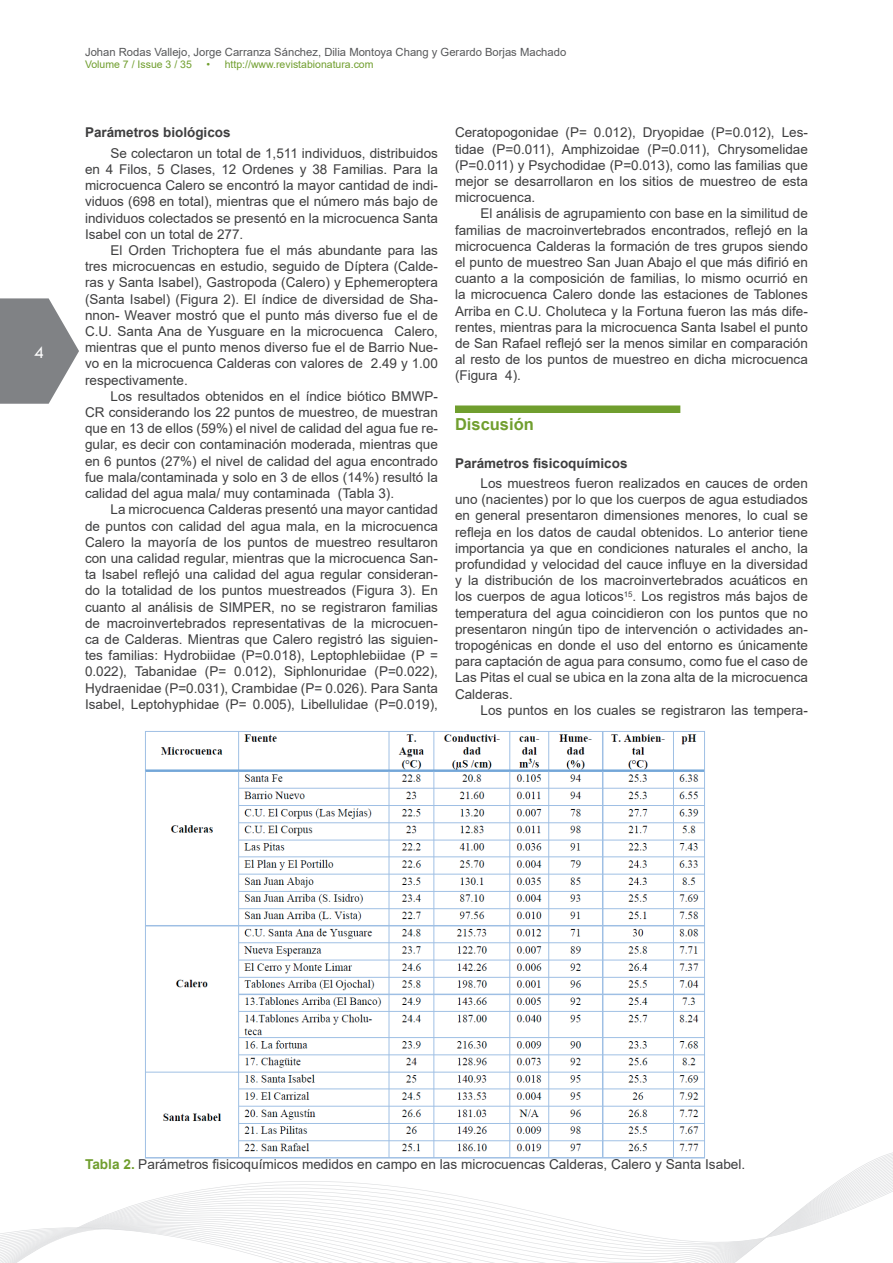
<style>
.page{position:relative;width:893px;height:1263px;background:#fff}
.page>*{position:absolute;margin:0;border:0;box-sizing:border-box;transform-origin:0 0}
.t1{font:18px "Tw Cen";color:#fff}
.t2{font:700 16.5px "Arial";color:#709e2e}
.t3{font:13.65px "Arial";color:#3e3e3f}
.t4{font:13.5px/16.2px "Arial";color:#3e3e3f;text-align:justify}
.t5{font:700 13.5px "Arial";color:#3e3e3f}
.t6{font:11.25px "Arial";color:#57585a}
.t7{font:10.5px "Arial";color:#709e2e}
.s1{font-weight:700;color:#709e2e}
</style>
<div class="page">
<svg style="left:0;top:298px;width:79px;height:106px"></svg>
<svg style="left:0;top:1152px;width:893px;height:111px"></svg>
<div style="left:455px;top:405px;width:225px;height:8px;background:#709e2e"></div>
<img style="left:142px;top:731px;width:564px;height:428px">
<h1 class="t1" style="left:34px;top:341px;width:11px">4</h1>
<p class="t6" style="left:85px;top:44px;width:483px">Johan Rodas Vallejo, Jorge Carranza Sánchez, Dilia Montoya Chang y Gerardo Borjas Machado</p>
<p class="t7" style="left:85px;top:57px;width:108px">Volume 7 / Issue 3 / 35</p>
<p class="t7" style="left:206px;top:57px;width:169px">• http://www.revistabionatura.com</p>
<p class="t5" style="left:85px;top:123px;width:147px">Parámetros biológicos</p>
<p class="t4" style="left:85px;top:145px;width:354px;text-indent:26px">Se colectaron un total de 1,511 individuos, distribuidos en 4 Filos, 5 Clases, 12 Ordenes y 38 Familias. Para la microcuenca Calero se encontró la mayor cantidad de indi&shy;viduos (698 en total), mientras que el número más bajo de individuos colectados se presentó en la microcuenca Santa Isabel con un total de 277.</p>
<p class="t4" style="left:85px;top:242px;width:354px;text-indent:26px">El Orden Trichoptera fue el más abundante para las tres microcuencas en estudio, seguido de Díptera (Calde&shy;ras y Santa Isabel), Gastropoda (Calero) y Ephemeroptera (Santa Isabel) (Figura 2). El índice de diversidad de Sha&shy;nnon- Weaver mostró que el punto más diverso fue el de C.U. Santa Ana de Yusguare en la microcuenca Calero, mientras que el punto menos diverso fue el de Barrio Nue&shy;vo en la microcuenca Calderas con valores de 2.49 y 1.00 respectivamente.</p>
<p class="t4" style="left:85px;top:388px;width:354px;text-indent:26px">Los resultados obtenidos en el índice biótico BMWP-CR considerando los 22 puntos de muestreo, de muestran que en 13 de ellos (59%) el nivel de calidad del agua fue re&shy;gular, es decir con contaminación moderada, mientras que en 6 puntos (27%) el nivel de calidad del agua encontrado fue mala/contaminada y solo en 3 de ellos (14%) resultó la calidad del agua mala/ muy contaminada (Tabla 3).</p>
<p class="t4" style="left:85px;top:501px;width:354px;text-indent:26px">La microcuenca Calderas presentó una mayor cantidad de puntos con calidad del agua mala, en la microcuenca Calero la mayoría de los puntos de muestreo resultaron con una calidad regular, mientras que la microcuenca San&shy;ta Isabel reflejó una calidad del agua regular consideran&shy;do la totalidad de los puntos muestreados (Figura 3). En cuanto al análisis de SIMPER, no se registraron familias de macroinvertebrados representativas de la microcuen&shy;ca de Calderas. Mientras que Calero registró las siguien&shy;tes familias: Hydrobiidae (P=0.018), Leptophlebiidae (P = 0.022), Tabanidae (P= 0.012), Siphlonuridae (P=0.022), Hydraenidae (P=0.031), Crambidae (P= 0.026). Para Santa Isabel, Leptohyphidae (P= 0.005), Libellulidae (P=0.019),</p>
<p class="t4" style="left:455px;top:124px;width:354px">Ceratopogonidae (P= 0.012), Dryopidae (P=0.012), Les&shy;tidae (P=0.011), Amphizoidae (P=0.011), Chrysomelidae (P=0.011) y Psychodidae (P=0.013), como las familias que mejor se desarrollaron en los sitios de muestreo de esta microcuenca.</p>
<p class="t4" style="left:455px;top:205px;width:354px;text-indent:26px">El análisis de agrupamiento con base en la similitud de familias de macroinvertebrados encontrados, reflejó en la microcuenca Calderas la formación de tres grupos siendo el punto de muestreo San Juan Abajo el que más difirió en cuanto a la composición de familias, lo mismo ocurrió en la microcuenca Calero donde las estaciones de Tablones Arriba en C.U. Choluteca y la Fortuna fueron las más dife&shy;rentes, mientras para la microcuenca Santa Isabel el punto de San Rafael reflejó ser la menos similar en comparación al resto de los puntos de muestreo en dicha microcuenca (Figura 4).</p>
<p class="t2" style="left:455px;top:413px;width:80px">Discusión</p>
<p class="t5" style="left:455px;top:453px;width:174px">Parámetros fisicoquímicos</p>
<p class="t4" style="left:455px;top:475px;width:354px;text-indent:26px">Los muestreos fueron realizados en cauces de orden uno (nacientes) por lo que los cuerpos de agua estudiados en general presentaron dimensiones menores, lo cual se refleja en los datos de caudal obtenidos. Lo anterior tiene importancia ya que en condiciones naturales el ancho, la profundidad y velocidad del cauce influye en la diversidad y la distribución de los macroinvertebrados acuáticos en los cuerpos de agua loticos<sup>15</sup>. Los registros más bajos de temperatura del agua coincidieron con los puntos que no presentaron ningún tipo de intervención o actividades an&shy;tropogénicas en donde el uso del entorno es únicamente para captación de agua para consumo, como fue el caso de Las Pitas el cual se ubica en la zona alta de la microcuenca Calderas.</p>
<p class="t4" style="left:480px;top:702px;width:329px">Los puntos en los cuales se registraron las tempera-</p>
<p class="t3" style="left:85px;top:1155px;width:662px"><span class="s1">Tabla 2.</span> Parámetros fisicoquímicos medidos en campo en las microcuencas Calderas, Calero y Santa Isabel.</p>
</div>
